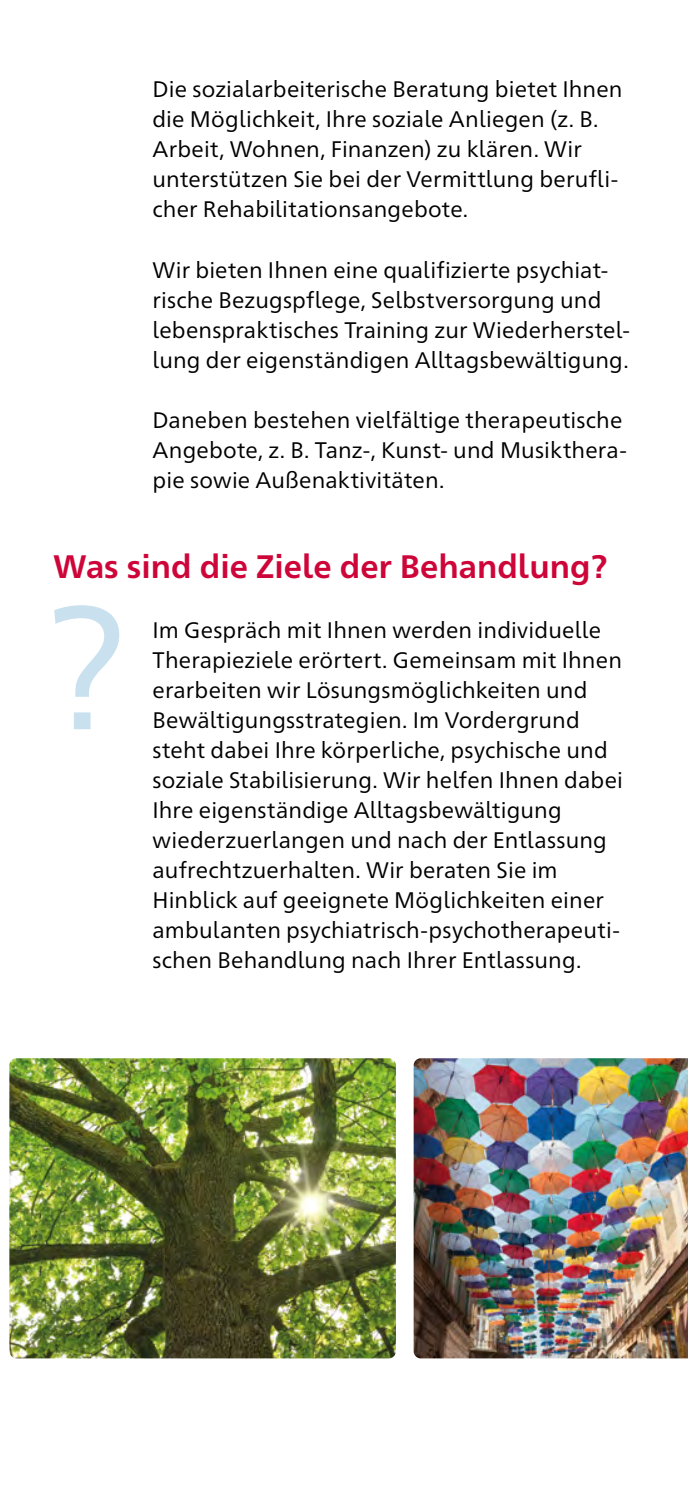
<style>
.page{position:relative;width:688px;height:1489px;background:#fff}
.page>*{position:absolute;margin:0;border:0;box-sizing:border-box;transform-origin:0 0}
.t1{font:175px "Frutiger Neue 1450 Pro";color:#c9e0ef}
.t2{font:700 32.5px "Frutiger Neue 1450 Pro";color:#ce0539}
.t3{font:22.5px/30px "Frutiger Neue 1450 Pro";letter-spacing:.005em;color:#000}
</style>
<div class="page">
<img style="left:413px;top:1058px;width:274px;height:300px">
<img style="left:9px;top:1058px;width:387px;height:300px">
<p class="t3" style="left:152px;top:73px;width:471px">Die sozialarbeiterische Beratung bietet Ihnen die Möglichkeit, Ihre soziale Anliegen (z. B.<br>Arbeit, Wohnen, Finanzen) zu klären. Wir unterstützen Sie bei der Vermittlung berufli&shy;cher Rehabilitationsangebote.</p>
<p class="t3" style="left:152px;top:253px;width:479px">Wir bieten Ihnen eine qualifizierte psychiat&shy;rische Bezugspflege, Selbstversorgung und lebenspraktisches Training zur Wiederherstel&shy;lung der eigenständigen Alltagsbewältigung.</p>
<p class="t3" style="left:152px;top:403px;width:475px">Daneben bestehen vielfältige therapeutische<br>Angebote, z. B. Tanz-, Kunst- und Musikthera&shy;pie sowie Außenaktivitäten.</p>
<p class="t2" style="left:53px;top:542px;width:555px">Was sind die Ziele der Behandlung?</p>
<p class="t3" style="left:152px;top:613px;width:472px">Im Gespräch mit Ihnen werden individuelle Therapieziele erörtert. Gemeinsam mit Ihnen erarbeiten wir Lösungsmöglichkeiten und Bewältigungsstrategien. Im Vordergrund steht dabei Ihre körperliche, psychische und soziale Stabilisierung. Wir helfen Ihnen dabei Ihre eigenständige Alltagsbewältigung wiederzuerlangen und nach der Entlassung aufrechtzuerhalten. Wir beraten Sie im Hinblick auf geeignete Möglichkeiten einer ambulanten psychiatrisch-psychotherapeuti&shy;schen Behandlung nach Ihrer Entlassung.</p>
<h1 class="t1" style="left:43px;top:539px;width:86px">?</h1>
</div>
